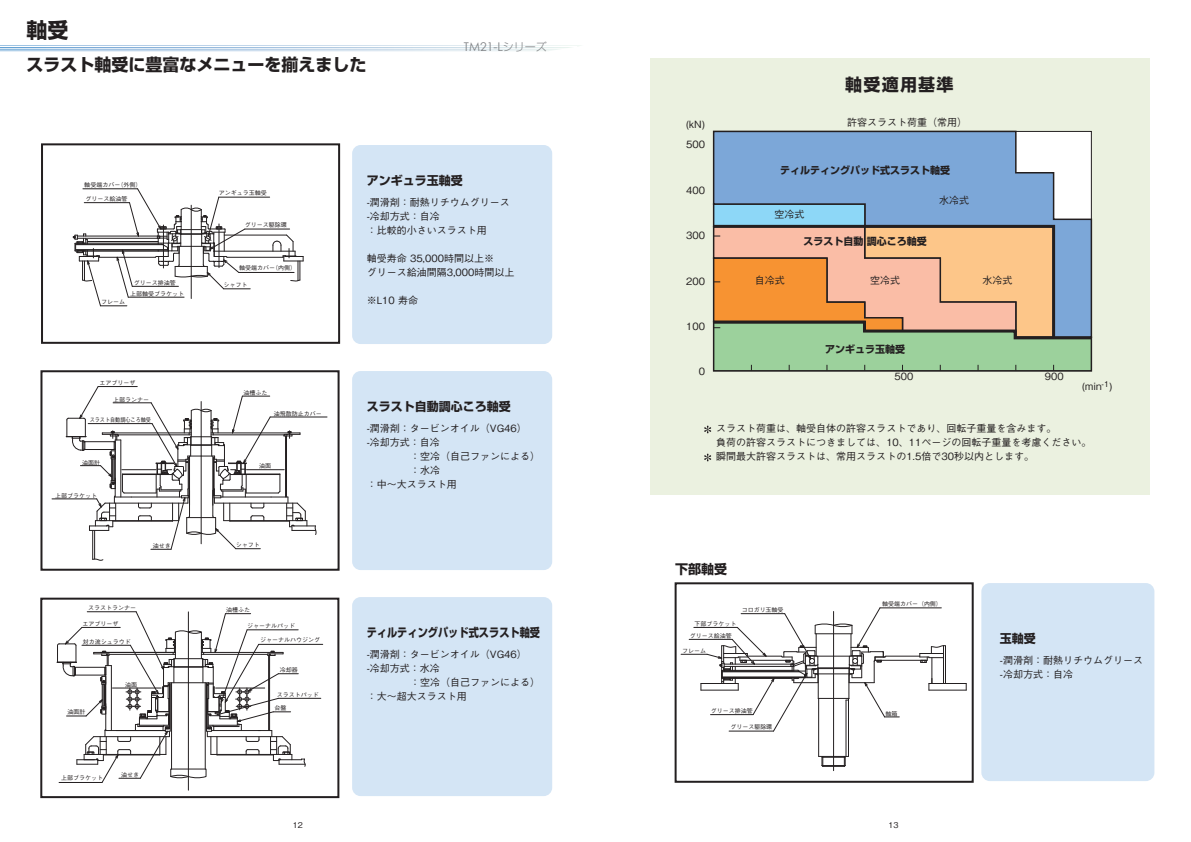
<style>
.page{position:relative;width:1191px;height:842px;background:#fff}
.page>*{position:absolute;margin:0;border:0;box-sizing:border-box;transform-origin:0 0}
.t1{font:700 21px "Shin Go Pro";color:#231f20}
.t2{font:700 17px "Shin Go Pro";color:#231f20}
.t3{font:700 13px "Shin Go Pro";color:#231f20}
.t4{font:700 12px "Shin Go Pro";color:#231f20}
.t5{font:700 12px "Shin Go Pro";color:#231f20;scale:.85 1}
.t6{font:12px "Century Gothic";color:#808285}
.t7{font:500 10px/14px "Gothic BBB Pro";color:#231f20}
.t8{font:700 10px "Shin Go Pro";color:#231f20}
.t9{font:500 9.9px "Gothic BBB Pro";color:#231f20}
.t10{font:500 8px "Gothic BBB Pro";color:#231f20}
.t11{font:500 6px/12px "Gothic BBB Pro";color:#231f20}
.t12{font:500 6px "Gothic BBB Pro";color:#231f20;scale:.85 1}
.s1{font-family:"Shin Go Pro";font-weight:300;font-size:11px}
</style>
<div class="page">
<div style="left:650px;top:58px;width:499px;height:436px;background:#ebf1e0"></div>
<div style="left:981px;top:583px;width:173px;height:198px;background:#d4e5f5;border-radius:9px"></div>
<div style="left:352px;top:145px;width:200px;height:199px;background:#d4e5f5;border-radius:9px"></div>
<div style="left:352px;top:371px;width:200px;height:199px;background:#d4e5f5;border-radius:9px"></div>
<div style="left:352px;top:597px;width:200px;height:199px;background:#d4e5f5;border-radius:9px"></div>
<div style="left:40px;top:598px;width:299px;height:200px;border:2px solid #231f20"></div>
<div style="left:40px;top:370px;width:299px;height:201px;border:2px solid #231f20"></div>
<div style="left:674px;top:582px;width:299px;height:201px;border:2px solid #231f20"></div>
<div style="left:41px;top:143px;width:299px;height:201px;border:2px solid #231f20"></div>
<svg style="left:704px;top:426px;width:7px;height:7px"></svg>
<svg style="left:704px;top:454px;width:7px;height:7px"></svg>
<svg style="left:712px;top:130px;width:380px;height:95px;background:#8cb1d8"></svg>
<svg style="left:712px;top:225px;width:381px;height:147px;background:#c6b085"></svg>
<hr style="left:278px;top:698px;width:43px;height:1px;background:#231f20">
<hr style="left:259px;top:644px;width:64px;height:1px;background:#231f20">
<hr style="left:188px;top:612px;width:1px;height:178px;background:#231f20">
<svg style="left:57px;top:611px;width:248px;height:172px"></svg>
<hr style="left:113px;top:403px;width:38px;height:1px;background:#231f20">
<hr style="left:270px;top:417px;width:57px;height:1px;background:#231f20">
<hr style="left:98px;top:386px;width:39px;height:1px;background:#231f20">
<hr style="left:52px;top:499px;width:45px;height:1px;background:#231f20">
<hr style="left:88px;top:423px;width:64px;height:1px;background:#231f20">
<hr style="left:122px;top:469px;width:34px;height:1px;background:#231f20">
<hr style="left:102px;top:433px;width:89px;height:1px;background:#231f20">
<hr style="left:105px;top:503px;width:83px;height:1px;background:#231f20">
<hr style="left:118px;top:435px;width:73px;height:1px;background:#231f20">
<hr style="left:131px;top:497px;width:50px;height:1px;background:#231f20">
<hr style="left:124px;top:493px;width:32px;height:1px;background:#231f20">
<hr style="left:122px;top:474px;width:40px;height:1px;background:#231f20">
<hr style="left:95px;top:520px;width:84px;height:1px;background:#231f20">
<hr style="left:113px;top:521px;width:60px;height:1px;background:#231f20">
<svg style="left:66px;top:386px;width:65px;height:174px"></svg>
<svg style="left:138px;top:396px;width:178px;height:154px"></svg>
<hr style="left:219px;top:197px;width:51px;height:1px;background:#231f20">
<hr style="left:239px;top:272px;width:55px;height:1px;background:#231f20">
<hr style="left:245px;top:229px;width:45px;height:1px;background:#231f20">
<hr style="left:227px;top:257px;width:56px;height:1px;background:#231f20">
<hr style="left:214px;top:251px;width:81px;height:1px;background:#231f20">
<svg style="left:73px;top:188px;width:177px;height:119px"></svg>
<hr style="left:224px;top:235px;width:63px;height:1px;background:#231f20">
<svg style="left:273px;top:235px;width:31px;height:46px"></svg>
<hr style="left:880px;top:608px;width:61px;height:1px;background:#231f20">
<hr style="left:729px;top:731px;width:44px;height:1px;background:#231f20">
<hr style="left:846px;top:700px;width:1px;height:56px;background:#231f20">
<hr style="left:833px;top:611px;width:1px;height:160px;background:#231f20">
<hr style="left:818px;top:699px;width:1px;height:57px;background:#231f20">
<hr style="left:848px;top:699px;width:1px;height:57px;background:#231f20">
<svg style="left:818px;top:756px;width:30px;height:11px"></svg>
<hr style="left:929px;top:690px;width:37px;height:1px;background:#231f20">
<hr style="left:929px;top:683px;width:37px;height:1px;background:#231f20">
<hr style="left:945px;top:646px;width:1px;height:37px;background:#231f20">
<svg style="left:919px;top:645px;width:26px;height:45px"></svg>
<hr style="left:885px;top:656px;width:34px;height:1px;background:#231f20">
<hr style="left:875px;top:660px;width:52px;height:1px;background:#231f20">
<svg style="left:681px;top:607px;width:218px;height:124px"></svg>
<svg style="left:0;top:45px;width:581px;height:5px;background:#bbd3e7"></svg>
<hr style="left:0;top:48px;width:574px;height:1px;background:#fff">
<hr style="left:0;top:46px;width:577px;height:1px;background:#fff">
<h1 class="t1" style="left:26px;top:14px;width:43px">軸受</h1>
<h2 class="t2" style="left:26px;top:51px;width:342px">スラスト軸受に豊富なメニューを揃えました</h2>
<p class="t6" style="left:464px;top:38px;width:84px">TM21-L<span class="s1">シリーズ</span></p>
<p class="t11" style="left:117px;top:178px;width:25px">（外側(</p>
<p class="t11" style="left:84px;top:178px;width:37px">軸受端カバー</p>
<p class="t11" style="left:86px;top:192px;width:43px">グリース給油管</p>
<p class="t11" style="left:134px;top:276px;width:43px">グリース排油管</p>
<p class="t11" style="left:130px;top:287px;width:55px">上部軸受ブラケット</p>
<p class="t11" style="left:101px;top:295px;width:25px">フレーム</p>
<p class="t11" style="left:99px;top:376px;width:37px">エアブリーザ</p>
<p class="t11" style="left:113px;top:392px;width:37px">上部ランナー</p>
<p class="t12" style="left:90px;top:415px;width:73px">スラスト自動調心ころ軸受</p>
<p class="t11" style="left:82px;top:456px;width:19px">油面計</p>
<p class="t11" style="left:55px;top:489px;width:43px">上部ブラケット</p>
<p class="t11" style="left:153px;top:539px;width:19px">油せき</p>
<p class="t11" style="left:88px;top:601px;width:49px">スラストランナー</p>
<p class="t11" style="left:82px;top:617px;width:37px">エアブリーザ</p>
<p class="t11" style="left:83px;top:635px;width:49px">対カ流シュラウド</p>
<p class="t11" style="left:68px;top:705px;width:19px">油面計</p>
<p class="t11" style="left:125px;top:677px;width:13px">油面</p>
<p class="t11" style="left:61px;top:771px;width:43px">上部ブラケット</p>
<p class="t11" style="left:121px;top:767px;width:20px">油せき</p>
<p class="t11" style="left:219px;top:186px;width:49px">アンギュラ玉軸受</p>
<p class="t11" style="left:245px;top:218px;width:43px">グリース駆除環</p>
<p class="t11" style="left:272px;top:261px;width:25px">（内側(</p>
<p class="t11" style="left:239px;top:261px;width:37px">軸受端カバー</p>
<p class="t11" style="left:224px;top:278px;width:25px">シャフト</p>
<p class="t11" style="left:244px;top:386px;width:25px">油槽ふた</p>
<p class="t11" style="left:274px;top:407px;width:49px">油飛散防止カバー</p>
<p class="t11" style="left:259px;top:459px;width:13px">油面</p>
<p class="t11" style="left:236px;top:538px;width:25px">シャフト</p>
<p class="t11" style="left:226px;top:603px;width:25px">油槽ふた</p>
<p class="t11" style="left:247px;top:619px;width:49px">ジャーナルパッド</p>
<p class="t11" style="left:260px;top:633px;width:61px">ジャーナルハウジング</p>
<p class="t11" style="left:280px;top:662px;width:19px">冷却器</p>
<p class="t11" style="left:277px;top:688px;width:43px">スラストパッド</p>
<p class="t11" style="left:275px;top:701px;width:13px">台盤</p>
<p class="t10" style="left:293px;top:818px;width:12px">12</p>
<p class="t4" style="left:367px;top:171px;width:97px">アンギュラ玉軸受</p>
<p class="t7" style="left:367px;top:194px;width:145px">-潤滑剤：耐熱リチウムグリース-冷却方式：自冷<br>：比較的小さいスラスト用</p>
<p class="t7" style="left:367px;top:250px;width:149px">軸受寿命 35,000時間以上※<br>グリース給油間隔3,000時間以上</p>
<p class="t7" style="left:367px;top:292px;width:53px">※L10 寿命</p>
<p class="t4" style="left:367px;top:397px;width:145px">スラスト自動調心ころ軸受</p>
<p class="t7" style="left:367px;top:420px;width:162px">-潤滑剤：タービンオイル（VG46(</p>
<p class="t7" style="left:367px;top:434px;width:75px">-冷却方式：自冷</p>
<p class="t7" style="left:410px;top:448px;width:131px">：空冷（自己ファンによる(</p>
<p class="t7" style="left:410px;top:462px;width:31px">：水冷</p>
<p class="t7" style="left:367px;top:476px;width:91px">：中～大スラスト用</p>
<p class="t5" style="left:367px;top:623px;width:205px">ティルティングパッド式スラスト軸受</p>
<p class="t7" style="left:367px;top:646px;width:162px">-潤滑剤：タービンオイル（VG46(</p>
<p class="t7" style="left:367px;top:660px;width:75px">-冷却方式：水冷</p>
<p class="t7" style="left:410px;top:674px;width:131px">：空冷（自己ファンによる(</p>
<p class="t7" style="left:367px;top:688px;width:101px">：大～超大スラスト用</p>
<p class="t7" style="left:686px;top:113px;width:20px;line-height:19.8px">(kN(<br>500</p>
<p class="t7" style="left:686px;top:182px;width:20px">400</p>
<p class="t7" style="left:686px;top:227px;width:20px">300</p>
<p class="t7" style="left:686px;top:272px;width:20px">200</p>
<p class="t7" style="left:686px;top:318px;width:20px">100</p>
<p class="t7" style="left:698px;top:363px;width:8px">0</p>
<h2 class="t2" style="left:845px;top:71px;width:110px">軸受適用基準</h2>
<p class="t7" style="left:847px;top:114px;width:121px">許容スラスト荷重（常用(</p>
<p class="t8" style="left:780px;top:163px;width:171px">ティルティングパッド式スラスト軸受</p>
<p class="t7" style="left:774px;top:206px;width:31px">空冷式</p>
<p class="t7" style="left:754px;top:272px;width:31px">自冷式</p>
<p class="t8" style="left:803px;top:234px;width:125px">スラスト自動調心ころ軸受</p>
<p class="t7" style="left:870px;top:272px;width:31px">空冷式</p>
<p class="t7" style="left:939px;top:192px;width:31px">水冷式</p>
<p class="t7" style="left:982px;top:272px;width:31px">水冷式</p>
<p class="t8" style="left:825px;top:341px;width:81px">アンギュラ玉軸受</p>
<p class="t9" style="left:894px;top:368px;width:20px">500</p>
<p class="t9" style="left:1045px;top:368px;width:20px">900</p>
<p class="t10" style="left:1101px;top:377px;width:9px">-1</p>
<p class="t7" style="left:1082px;top:378px;width:21px">(min</p>
<p class="t7" style="left:1109px;top:378px;width:5px">(</p>
<p class="t7" style="left:716px;top:420px;width:377px">スラスト荷重は、軸受自体の許容スラストであり、回転子重量を含みます。<br>負荷の許容スラストにつきましては、10、11ページの回転子重量を考慮ください。瞬間最大許容スラストは、常用スラストの1.5倍で30秒以内とします。</p>
<h3 class="t3" style="left:675px;top:559px;width:53px">下部軸受</h3>
<p class="t11" style="left:742px;top:603px;width:43px">コロガリ玉軸受</p>
<p class="t11" style="left:690px;top:617px;width:48px;text-indent:5px">下部ブラケットグリース給油管</p>
<p class="t11" style="left:682px;top:644px;width:25px">フレーム</p>
<p class="t11" style="left:711px;top:704px;width:43px">グリース排油管</p>
<p class="t11" style="left:730px;top:720px;width:43px">グリース駆除環</p>
<p class="t11" style="left:882px;top:597px;width:61px">軸受端カバー（内側(</p>
<p class="t11" style="left:885px;top:706px;width:13px">軸箱</p>
<p class="t10" style="left:888px;top:818px;width:12px">13</p>
<p class="t4" style="left:1000px;top:629px;width:37px">玉軸受</p>
<p class="t7" style="left:1000px;top:652px;width:145px">-潤滑剤：耐熱リチウムグリース-冷却方式：自冷</p>
</div>
